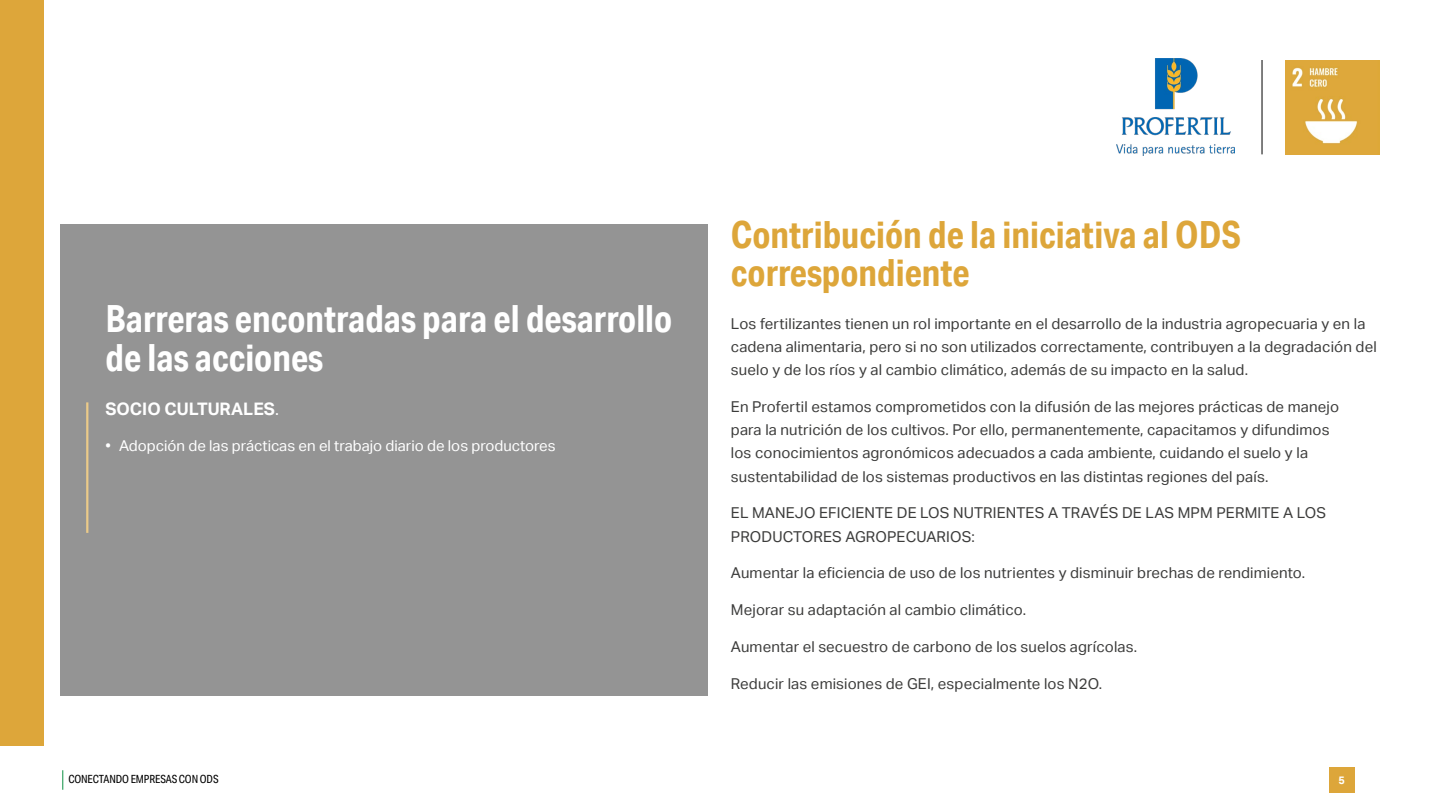
<style>
.page{position:relative;width:1440px;height:810px;background:#fff}
.page>*{position:absolute;margin:0;border:0;box-sizing:border-box;transform-origin:0 0}
.t1{font:700 37.5px/38.2px "Aktiv Grotesk Cd";color:#fff}
.t2{font:700 37.5px/38.2px "Aktiv Grotesk Cd";color:#dda63a}
.t3{font:700 17.25px "Aktiv Grotesk";color:#fff}
.t4{font:15px/23.2px "Aktiv Grotesk";letter-spacing:.01em;color:#3c3c3b}
.t5{font:15px "Aktiv Grotesk";color:#fff}
.t6{font:11.25px "Aktiv Grotesk Cd";letter-spacing:-.01em;color:#000}
.t7{font:700 10.88px "Aktiv Grotesk";color:#fff}
.s1{font-weight:400}
</style>
<div class="page">
<svg style="left:62px;top:770px;width:1px;height:20px"></svg>
<div style="left:1329px;top:767px;width:25px;height:26px;background:#dda63a"></div>
<img style="left:1285px;top:60px;width:95px;height:95px">
<hr style="left:1262px;top:60px;width:1px;height:94px;background:#000">
<img style="left:1116px;top:59px;width:119px;height:97px">
<div style="left:0;top:0;width:44px;height:746px;background:#dda63a"></div>
<div style="left:60px;top:225px;width:648px;height:471px;background:#949494"></div>
<hr style="left:86px;top:402px;width:2px;height:131px;background:#ebca89">
<p class="t1" style="left:106px;top:299px;width:568px">Barreras encontradas para el desarrollo de las acciones</p>
<p class="t3" style="left:106px;top:399px;width:175px">SOCIO CULTURALES<span class="s1">.</span></p>
<p class="t5" style="left:106px;top:438px;width:452px">• Adopción de las prácticas en el trabajo diario de los productores</p>
<p class="t2" style="left:731px;top:215px;width:512px">Contribución de la iniciativa al ODS correspondiente</p>
<p class="t4" style="left:731px;top:312px;width:647px">Los fertilizantes tienen un rol importante en el desarrollo de la industria agropecuaria y en la cadena alimentaria, pero si no son utilizados correctamente, contribuyen a la degradación del suelo y de los ríos y al cambio climático, además de su impacto en la salud.</p>
<p class="t4" style="left:731px;top:395px;width:610px">En Profertil estamos comprometidos con la difusión de las mejores prácticas de manejo para la nutrición de los cultivos. Por ello, permanentemente, capacitamos y difundimos los conocimientos agronómicos adecuados a cada ambiente, cuidando el suelo y la sustentabilidad de los sistemas productivos en las distintas regiones del país.</p>
<p class="t4" style="left:731px;top:502px;width:597px">EL MANEJO EFICIENTE DE LOS NUTRIENTES A TRAVÉS DE LAS MPM PERMITE A LOS<br>PRODUCTORES AGROPECUARIOS:</p>
<p class="t4" style="left:731px;top:562px;width:576px">Aumentar la eficiencia de uso de los nutrientes y disminuir brechas de rendimiento.</p>
<p class="t4" style="left:731px;top:598px;width:297px">Mejorar su adaptación al cambio climático.</p>
<p class="t4" style="left:731px;top:635px;width:408px">Aumentar el secuestro de carbono de los suelos agrícolas.</p>
<p class="t4" style="left:731px;top:672px;width:373px">Reducir las emisiones de GEI, especialmente los N2O.</p>
<p class="t6" style="left:68px;top:773px;width:152px">CONECTANDO EMPRESAS CON ODS</p>
<p class="t7" style="left:1338px;top:774px;width:8px">5</p>
</div>
